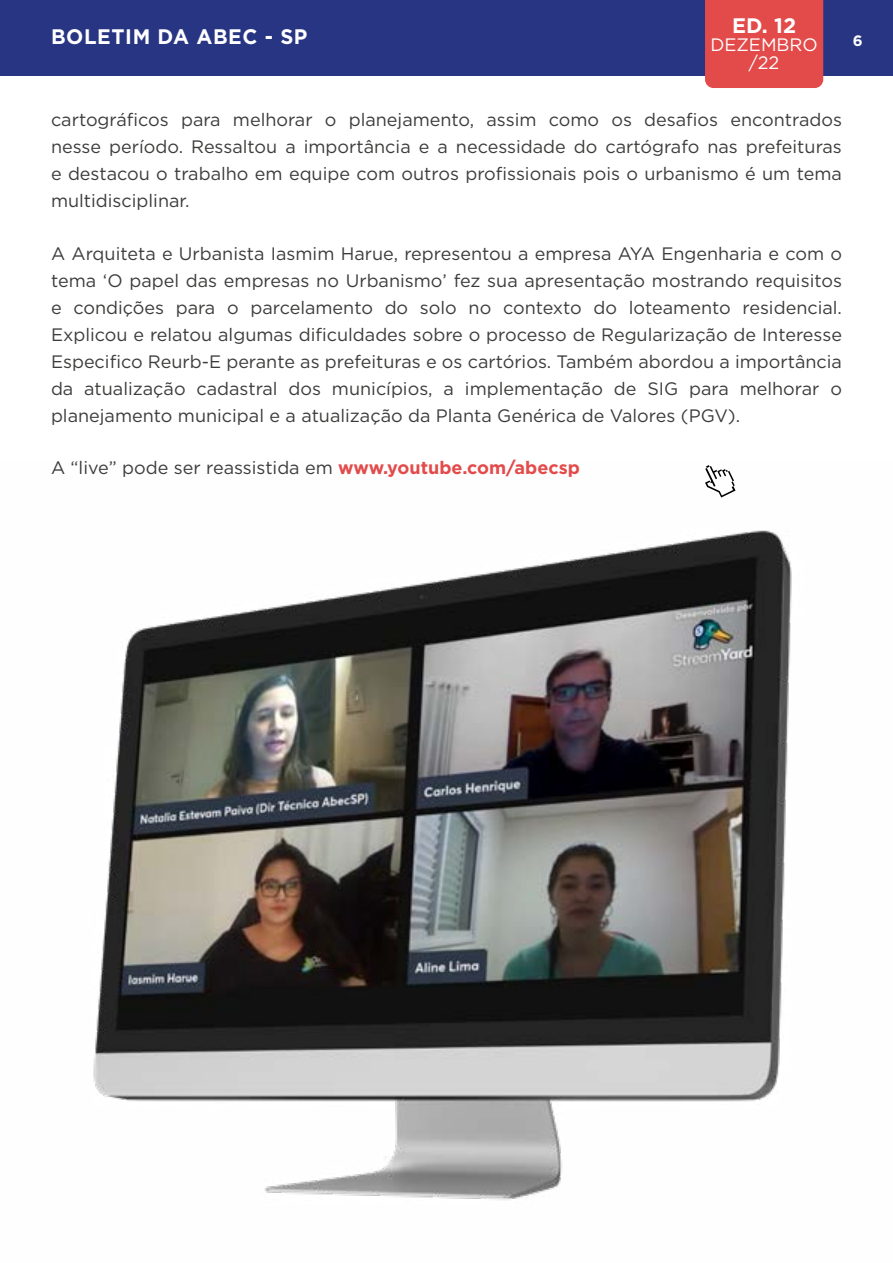
<style>
.page{position:relative;width:893px;height:1263px;background:#fff}
.page>*{position:absolute;margin:0;border:0;box-sizing:border-box;transform-origin:0 0}
.t1{font:700 21px "Gotham";letter-spacing:.03em;color:#fff}
.t2{font:18px/27px "Gotham";color:#3c3c3b;text-align:justify}
.t3{font:18px/18px "Gotham";color:#fff;text-align:center}
.t4{font:700 15px "Gotham";color:#fff}
.s1{font-weight:700;color:#e34b4b}
</style>
<div class="page">
<div style="left:0;top:0;width:893px;height:75px;background:#283583"></div>
<div style="left:705px;top:0;width:118px;height:88px;background:#e34a4a"></div>
<img style="left:93px;top:489px;width:699px;height:711px">
<svg style="left:705px;top:465px;width:30px;height:32px"></svg>
<p class="t1" style="left:732px;top:13px;width:65px">ED. 12</p>
<p class="t3" style="left:710px;top:35px;width:109px">DEZEMBRO /22</p>
<p class="t1" style="left:51px;top:24px;width:258px">BOLETIM DA ABEC - SP</p>
<p class="t4" style="left:853px;top:32px;width:11px">6</p>
<p class="t2" style="left:51px;top:106px;width:792px">cartográficos para melhorar o planejamento, assim como os desafios encontrados nesse período. Ressaltou a importância e a necessidade do cartógrafo nas prefeituras e destacou o trabalho em equipe com outros profissionais pois o urbanismo é um tema multidisciplinar.</p>
<p class="t2" style="left:51px;top:240px;width:792px">A Arquiteta e Urbanista Iasmim Harue, representou a empresa AYA Engenharia e com o tema ‘O papel das empresas no Urbanismo’ fez sua apresentação mostrando requisitos e condições para o parcelamento do solo no contexto do loteamento residencial.<br>Explicou e relatou algumas dificuldades sobre o processo de Regularização de Interesse Especifico Reurb-E perante as prefeituras e os cartórios. Também abordou a importância da atualização cadastral dos municípios, a implementação de SIG para melhorar o planejamento municipal e a atualização da Planta Genérica de Valores (PGV).</p>
<p class="t2" style="left:51px;top:454px;width:530px">A “live” pode ser reassistida em <span class="s1">www.youtube.com/abecsp</span></p>
</div>
